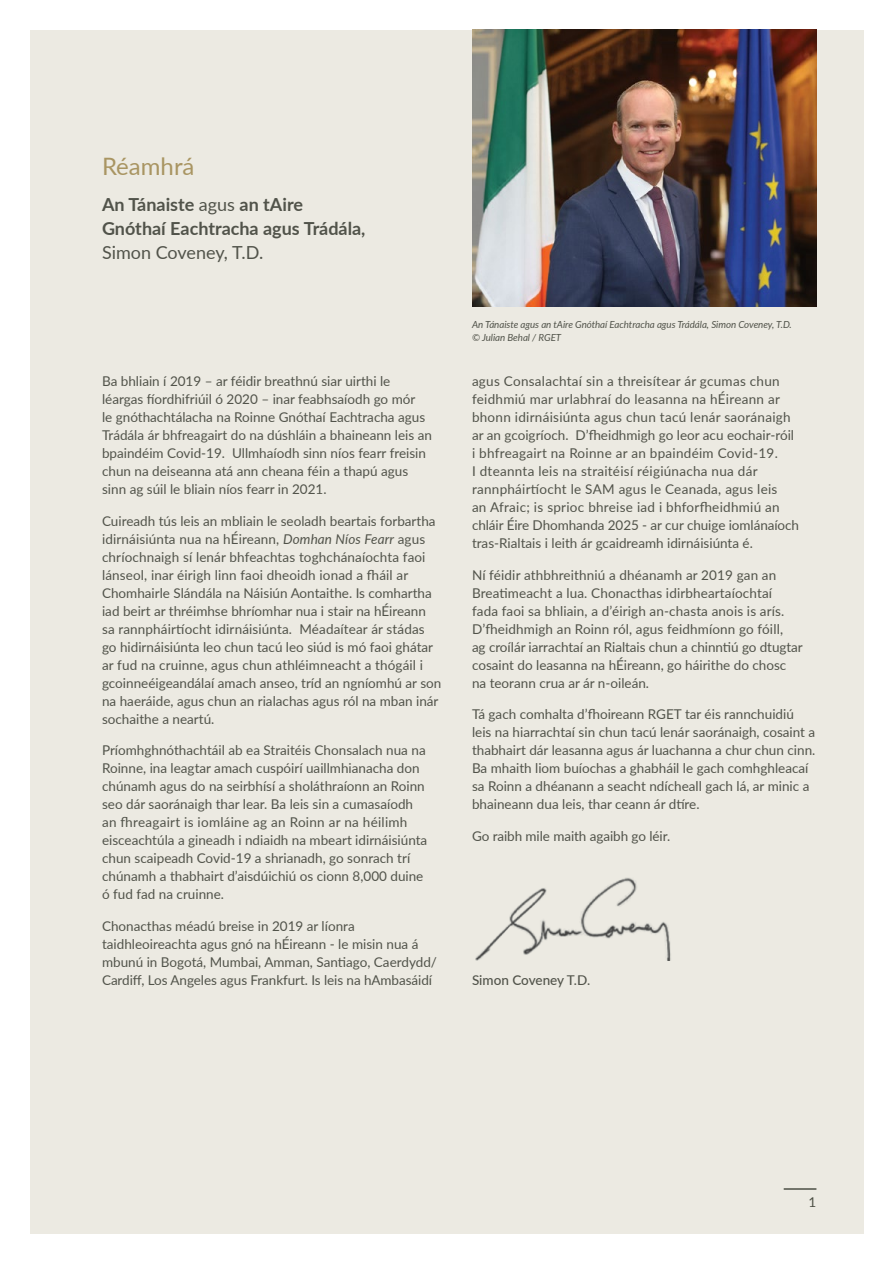
<style>
.page{position:relative;width:893px;height:1263px;background:#fff}
.page>*{position:absolute;margin:0;border:0;box-sizing:border-box;transform-origin:0 0}
.t1{font:24px "Lato";color:#a99562}
.t2{font:700 18px/24px "Lato";color:#51534a}
.t3{font:18px "Lato";color:#51534a}
.t4{font:13.5px/18px "Lato";color:#51534a}
.t5{font:13.5px/18px "Lato";letter-spacing:.02em;color:#51534a}
.t6{font:500 13.5px "Lato";color:#51534a}
.t7{font:italic 9.75px/13.5px "Lato";letter-spacing:-.005em;color:#51534a}
.s1{font-weight:400}
.s2{font-style:italic}
</style>
<div class="page">
<div style="left:30px;top:30px;width:833px;height:1203px;background:#ecebe2"></div>
<img style="left:472px;top:30px;width:344px;height:276px">
<img style="left:475px;top:877px;width:196px;height:83px">
<h1 class="t1" style="left:102px;top:149px;width:94px">Réamhrá</h1>
<h2 class="t2" style="left:102px;top:192px;width:265px">An Tánaiste <span class="s1">agus</span> an tAire<br>Gnóthaí Eachtracha agus Trádála,</h2>
<h2 class="t3" style="left:102px;top:240px;width:163px">Simon Coveney, T.D.</h2>
<p class="t4" style="left:102px;top:372px;width:331px">Ba bhliain í 2019 – ar féidir breathnú siar uirthi le léargas fíordhifriúil ó 2020 – inar feabhsaíodh go mór<br>le gnóthachtálacha na Roinne Gnóthaí Eachtracha agus Trádála ár bhfreagairt do na dúshláin a bhaineann leis an bpaindéim Covid-19. Ullmhaíodh sinn níos fearr freisin chun na deiseanna atá ann cheana féin a thapú agus sinn ag súil le bliain níos fearr in 2021.</p>
<p class="t4" style="left:102px;top:511px;width:341px">Cuireadh tús leis an mbliain le seoladh beartais forbartha idirnáisiúnta nua na hÉireann, <span class="s2">Domhan Níos Fearr</span> agus chríochnaigh sí lenár bhfeachtas toghchánaíochta faoi lánseol, inar éirigh linn faoi dheoidh ionad a fháil ar Chomhairle Slándála na Náisiún Aontaithe. Is comhartha iad beirt ar thréimhse bhríomhar nua i stair na hÉireann sa rannpháirtíocht idirnáisiúnta. Méadaítear ár stádas go hidirnáisiúnta leo chun tacú leo siúd is mó faoi ghátar ar fud na cruinne, agus chun athléimneacht a thógáil i gcoinneéigeandálaí amach anseo, tríd an ngníomhú ar son na haeráide, agus chun an rialachas agus ról na mban inár sochaithe a neartú.</p>
<p class="t4" style="left:102px;top:741px;width:327px">Príomhghnóthachtáil ab ea Straitéis Chonsalach nua na Roinne, ina leagtar amach cuspóirí uaillmhianacha don chúnamh agus do na seirbhísí a sholáthraíonn an Roinn seo dár saoránaigh thar lear. Ba leis sin a cumasaíodh an fhreagairt is iomláine ag an Roinn ar na héilimh eisceachtúla a gineadh i ndiaidh na mbeart idirnáisiúnta chun scaipeadh Covid-19 a shrianadh, go sonrach trí chúnamh a thabhairt d’aisdúichiú os cionn 8,000 duine ó fud fad na cruinne.</p>
<p class="t4" style="left:102px;top:916px;width:336px">Chonacthas méadú breise in 2019 ar líonra taidhleoireachta agus gnó na hÉireann - le misin nua á mbunú in Bogotá, Mumbai, Amman, Santiago, Caerdydd/ Cardiff, Los Angeles agus Frankfurt. Is leis na hAmbasáidí</p>
<p class="t7" style="left:472px;top:317px;width:321px">An Tánaiste agus an tAire Gnóthaí Eachtracha agus Trádála, Simon Coveney, T.D. © Julian Behal / RGET</p>
<p class="t5" style="left:472px;top:372px;width:329px">agus Consalachtaí sin a threisítear ár gcumas chun feidhmiú mar urlabhraí do leasanna na hÉireann ar bhonn idirnáisiúnta agus chun tacú lenár saoránaigh ar an gcoigríoch. D’fheidhmigh go leor acu eochair-róil i bhfreagairt na Roinne ar an bpaindéim Covid-19.<br>I dteannta leis na straitéisí réigiúnacha nua dár rannpháirtíocht le SAM agus le Ceanada, agus leis<br>an Afraic; is sprioc bhreise iad i bhforfheidhmiú an chláir Éire Dhomhanda 2025 - ar cur chuige iomlánaíoch tras-Rialtais i leith ár gcaidreamh idirnáisiúnta é.</p>
<p class="t4" style="left:472px;top:565px;width:332px">Ní féidir athbhreithniú a dhéanamh ar 2019 gan an Breatimeacht a lua. Chonacthas idirbheartaíochtaí<br>fada faoi sa bhliain, a d’éirigh an-chasta anois is arís.<br>D’fheidhmigh an Roinn ról, agus feidhmíonn go fóill,<br>ag croílár iarrachtaí an Rialtais chun a chinntiú go dtugtar cosaint do leasanna na hÉireann, go háirithe do chosc na teorann crua ar ár n-oileán.</p>
<p class="t4" style="left:472px;top:705px;width:345px">Tá gach comhalta d’fhoireann RGET tar éis rannchuidiú leis na hiarrachtaí sin chun tacú lenár saoránaigh, cosaint a thabhairt dár leasanna agus ár luachanna a chur chun cinn.<br>Ba mhaith liom buíochas a ghabháil le gach comhghleacaí sa Roinn a dhéanann a seacht ndícheall gach lá, ar minic a bhaineann dua leis, thar ceann ár dtíre.</p>
<p class="t4" style="left:472px;top:826px;width:200px">Go raibh mile maith agaibh go léir.</p>
<p class="t6" style="left:472px;top:970px;width:120px">Simon Coveney T.D.</p>
<p class="t4" style="left:809px;top:1193px;width:9px">1</p>
</div>
